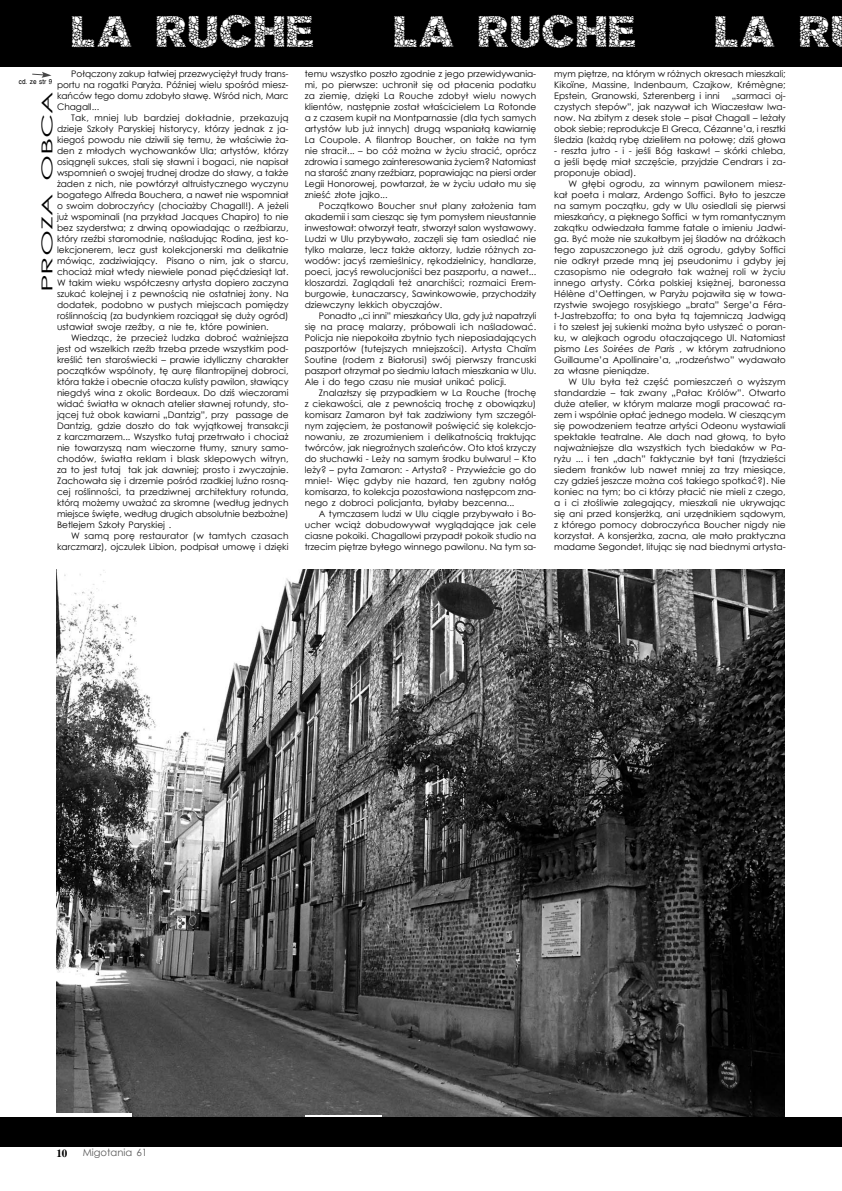
<style>
.page{position:relative;width:842px;height:1191px;background:#fff}
.page>*{position:absolute;margin:0;border:0;box-sizing:border-box;transform-origin:0 0}
.t1{font:48px "Mosaicleaf";color:#fff}
.t2{font:15px "Century Gothic";color:#000;scale:2 1}
.t3{font:700 11px "Toronto";color:#000}
.t4{font:10px "Century Gothic";color:#5a5a5a}
.t5{font:9px/11px "Century Gothic";color:#000;text-align:justify}
.t6{font:7px "Switzerland";color:#000;scale:.9 1}
.s1{font-style:italic}
</style>
<div class="page">
<img style="left:56px;top:569px;width:729px;height:547px">
<svg style="left:32px;top:72px;width:19px;height:6px"></svg>
<hr style="left:55px;top:1114px;width:77px;height:4px;background:#fff">
<div style="left:0;top:0;width:842px;height:66px;background:#000"></div>
<div style="left:0;top:1117px;width:842px;height:29px;background:#000"></div>
<h1 class="t1" style="left:72px;top:2px;width:244px">LA RUCHE</h1>
<h1 class="t1" style="left:394px;top:2px;width:244px">LA RUCHE</h1>
<h1 class="t1" style="left:716px;top:2px;width:118px">LA R</h1>
<p class="t6" style="left:19px;top:77px;width:39px">cd. ze str 9</p>
<p class="t5" style="left:57px;top:68px;width:233px;text-indent:14px">Połączony zakup łatwiej przezwyciężył trudy trans&shy;portu na rogatki Paryża. Później wielu spośród miesz&shy;kańców tego domu zdobyło sławę. Wśród nich, Marc Chagall...</p>
<p class="t5" style="left:57px;top:112px;width:233px;text-indent:14px">Tak, mniej lub bardziej dokładnie, przekazują dzieje Szkoły Paryskiej historycy, którzy jednak z ja&shy;kiegoś powodu nie dziwili się temu, że właściwie ża&shy;den z młodych wychowanków Ula; artystów, którzy osiągnęli sukces, stali się sławni i bogaci, nie napisał wspomnień o swojej trudnej drodze do sławy, a także żaden z nich, nie powtórzył altruistycznego wyczynu bogatego Alfreda Bouchera, a nawet nie wspomniał o swoim dobroczyńcy (chociażby Chagall!). A jeżeli już wspominali (na przykład Jacques Chapiro) to nie bez szyderstwa; z drwiną opowiadając o rzeźbiarzu, który rzeźbi staromodnie, naśladując Rodina, jest ko&shy;lekcjonerem, lecz gust kolekcjonerski ma delikatnie mówiąc, zadziwiający. Pisano o nim, jak o starcu, chociaż miał wtedy niewiele ponad pięćdziesiąt lat.<br>W takim wieku współczesny artysta dopiero zaczyna szukać kolejnej i z pewnością nie ostatniej żony. Na dodatek, podobno w pustych miejscach pomiędzy roślinnością (za budynkiem rozciągał się duży ogród) ustawiał swoje rzeźby, a nie te, które powinien.</p>
<p class="t5" style="left:57px;top:332px;width:233px;text-indent:14px">Wiedząc, że przecież ludzka dobroć ważniejsza jest od wszelkich rzeźb trzeba przede wszystkim pod&shy;kreślić ten staroświecki – prawie idylliczny charakter początków wspólnoty, tę aurę filantropijnej dobroci, która także i obecnie otacza kulisty pawilon, sławiący niegdyś wina z okolic Bordeaux. Do dziś wieczorami widać światła w oknach atelier sławnej rotundy, sto&shy;jącej tuż obok kawiarni „Dantzig”, przy passage de Dantzig, gdzie doszło do tak wyjątkowej transakcji z karczmarzem... Wszystko tutaj przetrwało i chociaż nie towarzyszą nam wieczorne tłumy, sznury samo&shy;chodów, światła reklam i blask sklepowych witryn, za to jest tutaj tak jak dawniej; prosto i zwyczajnie.<br>Zachowała się i drzemie pośród rzadkiej luźno rosną&shy;cej roślinności, ta przedziwnej architektury rotunda, którą możemy uważać za skromne (według jednych miejsce święte, według drugich absolutnie bezbożne)<br>Betlejem Szkoły Paryskiej .</p>
<p class="t5" style="left:57px;top:530px;width:233px;text-align:right">W samą porę restaurator (w tamtych czasach karczmarz), ojczulek Libion, podpisał umowę i dzięki</p>
<h2 class="t2" style="left:38px;top:292px;width:102px;rotate:-90deg">PROZA OBCA</h2>
<p class="t5" style="left:305px;top:68px;width:233px">temu wszystko poszło zgodnie z jego przewidywania&shy;mi, po pierwsze: uchronił się od płacenia podatku za ziemię, dzięki La Rouche zdobył wielu nowych klientów, następnie został właścicielem La Rotonde a z czasem kupił na Montparnassie (dla tych samych artystów lub już innych) drugą wspaniałą kawiarnię La Coupole. A filantrop Boucher, on także na tym nie stracił... – bo cóż można w życiu stracić, oprócz zdrowia i samego zainteresowania życiem? Natomiast na starość znany rzeźbiarz, poprawiając na piersi order Legii Honorowej, powtarzał, że w życiu udało mu się znieść złote jajko...</p>
<p class="t5" style="left:305px;top:200px;width:233px;text-indent:14px">Początkowo Boucher snuł plany założenia tam akademii i sam ciesząc się tym pomysłem nieustannie inwestował: otworzył teatr, stworzył salon wystawowy.<br>Ludzi w Ulu przybywało, zaczęli się tam osiedlać nie tylko malarze, lecz także aktorzy, ludzie różnych za&shy;wodów: jacyś rzemieślnicy, rękodzielnicy, handlarze, poeci, jacyś rewolucjoniści bez paszportu, a nawet... kloszardzi. Zaglądali też anarchiści; rozmaici Erem&shy;burgowie, Łunaczarscy, Sawinkowowie, przychodziły dziewczyny lekkich obyczajów.</p>
<p class="t5" style="left:305px;top:310px;width:233px;text-indent:14px">Ponadto „ci inni” mieszkańcy Ula, gdy już napatrzyli się na pracę malarzy, próbowali ich naśladować.<br>Policja nie niepokoiła zbytnio tych nieposiadających paszportów (tutejszych mniejszości). Artysta Chaïm Soutine (rodem z Białorusi) swój pierwszy francuski paszport otrzymał po siedmiu latach mieszkania w Ulu.<br>Ale i do tego czasu nie musiał unikać policji.</p>
<p class="t5" style="left:305px;top:387px;width:233px;text-indent:14px">Znalazłszy się przypadkiem w La Rouche (trochę z ciekawości, ale z pewnością trochę z obowiązku) komisarz Zamaron był tak zadziwiony tym szczegól&shy;nym zajęciem, że postanowił poświęcić się kolekcjo&shy;nowaniu, ze zrozumieniem i delikatnością traktując twórców, jak niegroźnych szaleńców. Oto ktoś krzyczy do słuchawki - Leży na samym środku bulwaru! – Kto leży? – pyta Zamaron: - Artysta? - Przywieźcie go do mnie!- Więc gdyby nie hazard, ten zgubny nałóg komisarza, to kolekcja pozostawiona następcom zna&shy;nego z dobroci policjanta, byłaby bezcenna...</p>
<p class="t5" style="left:305px;top:508px;width:233px;text-indent:14px">A tymczasem ludzi w Ulu ciągle przybywało i Bo&shy;ucher wciąż dobudowywał wyglądające jak cele ciasne pokoiki. Chagallowi przypadł pokoik studio na trzecim piętrze byłego winnego pawilonu. Na tym sa-</p>
<p class="t5" style="left:554px;top:68px;width:233px">mym piętrze, na którym w różnych okresach mieszkali; Kikoïne, Massine, Indenbaum, Czajkow, Krémègne; Epstein, Granowski, Szterenberg i inni</p>
<p class="t5" style="left:554px;top:90px;width:233px;text-indent:178px">„sarmaci oj&shy;czystych stepów”, jak nazywał ich Wiaczesław Iwa&shy;now. Na zbitym z desek stole – pisał Chagall – leżały obok siebie; reprodukcje El Greca, Cézanne’a, i resztki śledzia (każdą rybę dzieliłem na połowę; dziś głowa</p>
<p class="t5" style="left:554px;top:145px;width:233px">- reszta jutro - i - jeśli Bóg łaskaw! – skórki chleba, a jeśli będę miał szczęście, przyjdzie Cendrars i za&shy;proponuje obiad).</p>
<p class="t5" style="left:554px;top:178px;width:233px;text-indent:14px">W głębi ogrodu, za winnym pawilonem miesz&shy;kał poeta i malarz, Ardengo Soffici. Było to jeszcze na samym początku, gdy w Ulu osiedlali się pierwsi mieszkańcy, a pięknego Soffici w tym romantycznym zakątku odwiedzała famme fatale o imieniu Jadwi&shy;ga. Być może nie szukałbym jej śladów na dróżkach tego zapuszczonego już dziś ogrodu, gdyby Soffici nie odkrył przede mną jej pseudonimu i gdyby jej czasopismo nie odegrało tak ważnej roli w życiu innego artysty. Córka polskiej księżnej, baronessa Hélène d’Oettingen, w Paryżu pojawiła się w towa&shy;rzystwie swojego rosyjskiego „brata” Serge’a Féra&shy;t-Jastrebzoffa; to ona była tą tajemniczą Jadwigą i to szelest jej sukienki można było usłyszeć o poran&shy;ku, w alejkach ogrodu otaczającego Ul. Natomiast pismo <span class="s1">Les Soirées de Paris</span> , w którym zatrudniono Guillaume’a Apollinaire’a, „rodzeństwo” wydawało za własne pieniądze.</p>
<p class="t5" style="left:554px;top:376px;width:233px;text-indent:14px">W Ulu była też część pomieszczeń o wyższym standardzie – tak zwany „Pałac Królów”. Otwarto duże atelier, w którym malarze mogli pracować ra&shy;zem i wspólnie opłać jednego modela. W cieszącym się powodzeniem teatrze artyści Odeonu wystawiali spektakle teatralne. Ale dach nad głową, to było najważniejsze dla wszystkich tych biedaków w Pa&shy;ryżu ... i ten „dach” faktycznie był tani (trzydzieści siedem franków lub nawet mniej za trzy miesiące, czy gdzieś jeszcze można coś takiego spotkać?). Nie koniec na tym; bo ci którzy płacić nie mieli z czego, a i ci złośliwie zalegający, mieszkali nie ukrywając się ani przed konsjerżką, ani urzędnikiem sądowym, z którego pomocy dobroczyńca Boucher nigdy nie korzystał. A konsjerżka, zacna, ale mało praktyczna madame Segondet, litując się nad biednymi artysta-</p>
<p class="t3" style="left:56px;top:1147px;width:12px">10</p>
<p class="t4" style="left:83px;top:1146px;width:66px">Migotania 61</p>
</div>
